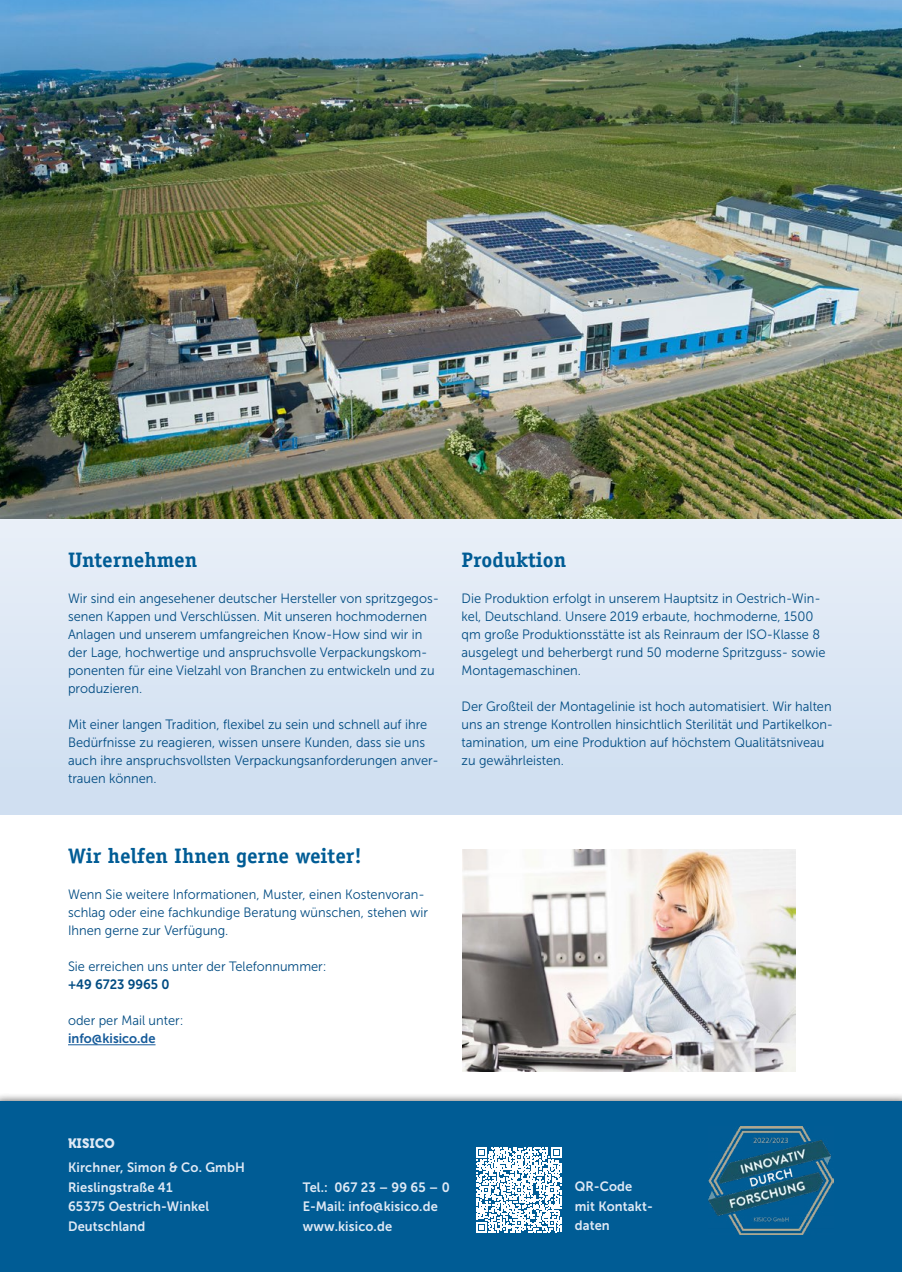
<style>
.page{position:relative;width:902px;height:1272px;background:#fff}
.page>*{position:absolute;margin:0;border:0;box-sizing:border-box;transform-origin:0 0}
.t1{font:700 21px "Officina Serif Std";color:#005c95}
.t2{font:13.5px/18px "Museo Sans 300";color:#004b82;scale:.95 1}
.t3{font:13.5px/19.5px "Museo Sans 700";letter-spacing:.01em;color:#dfe9f5;scale:.95 1}
.t4{font:13.5px "Museo Sans 700";color:#165b9a;scale:.95 1}
.t5{font:13.5px "Museo Sans 700";color:#004b82;scale:.95 1}
.t6{font:13.5px "Museo 900";letter-spacing:.025em;color:#dfe9f5;scale:.95 1}
</style>
<div class="page">
<div style="left:0;top:503px;width:901px;height:311px;background:#dce7f4"></div>
<img style="left:0;top:0;width:901px;height:518px">
<div style="left:0;top:1092px;width:901px;height:179px;background:#000;opacity:.75"></div>
<div style="left:0;top:1101px;width:901px;height:170px;background:#005c95"></div>
<svg style="left:476px;top:1147px;width:85px;height:85px"></svg>
<hr style="left:68px;top:1044px;width:87px;height:1px;background:#165b9a">
<img style="left:462px;top:849px;width:333px;height:222px">
<img style="left:708px;top:1126px;width:125px;height:108px">
<h1 class="t1" style="left:68px;top:547px;width:131px">Unternehmen</h1>
<p class="t2" style="left:68px;top:589px;width:392px">Wir sind ein angesehener deutscher Hersteller von spritzgegos&shy;senen Kappen und Verschlüssen. Mit unseren hochmodernen Anlagen und unserem umfangreichen Know-How sind wir in der Lage, hochwertige und anspruchsvolle Verpackungskom&shy;ponenten für eine Vielzahl von Branchen zu entwickeln und zu produzieren.</p>
<p class="t2" style="left:68px;top:715px;width:392px">Mit einer langen Tradition, flexibel zu sein und schnell auf ihre Bedürfnisse zu reagieren, wissen unsere Kunden, dass sie uns auch ihre anspruchsvollsten Verpackungsanforderungen anver&shy;trauen können.</p>
<h1 class="t1" style="left:461px;top:547px;width:106px">Produktion</h1>
<p class="t2" style="left:461px;top:589px;width:384px">Die Produktion erfolgt in unserem Hauptsitz in Oestrich-Win&shy;kel, Deutschland. Unsere 2019 erbaute, hochmoderne, 1500 qm große Produktionsstätte ist als Reinraum der ISO-Klasse 8 ausgelegt und beherbergt rund 50 moderne Spritzguss- sowie Montagemaschinen.</p>
<p class="t2" style="left:461px;top:697px;width:392px">Der Großteil der Montagelinie ist hoch automatisiert. Wir halten uns an strenge Kontrollen hinsichtlich Sterilität und Partikelkon&shy;tamination, um eine Produktion auf höchstem Qualitätsniveau zu gewährleisten.</p>
<h1 class="t1" style="left:68px;top:843px;width:295px">Wir helfen Ihnen gerne weiter!</h1>
<p class="t2" style="left:68px;top:885px;width:380px">Wenn Sie weitere Informationen, Muster, einen Kostenvoran&shy;schlag oder eine fachkundige Beratung wünschen, stehen wir<br>Ihnen gerne zur Verfügung.</p>
<p class="t2" style="left:68px;top:957px;width:273px">Sie erreichen uns unter der Telefonnummer:</p>
<p class="t5" style="left:68px;top:977px;width:108px">+49 6723 9965 0</p>
<p class="t2" style="left:68px;top:1011px;width:123px">oder per Mail unter:</p>
<p class="t4" style="left:68px;top:1031px;width:94px">info@kisico.de</p>
<p class="t6" style="left:68px;top:1135px;width:51px">KISICO</p>
<p class="t3" style="left:68px;top:1157px;width:188px">Kirchner, Simon &amp; Co. GmbH<br>Rieslingstraße 41<br>65375 Oestrich-Winkel<br>Deutschland</p>
<p class="t3" style="left:303px;top:1177px;width:156px">Tel.: 067 23 – 99 65 – 0<br>E-Mail: info@kisico.de www.kisico.de</p>
<p class="t3" style="left:574px;top:1176px;width:84px">QR-Code mit Kontakt&shy;daten</p>
</div>
